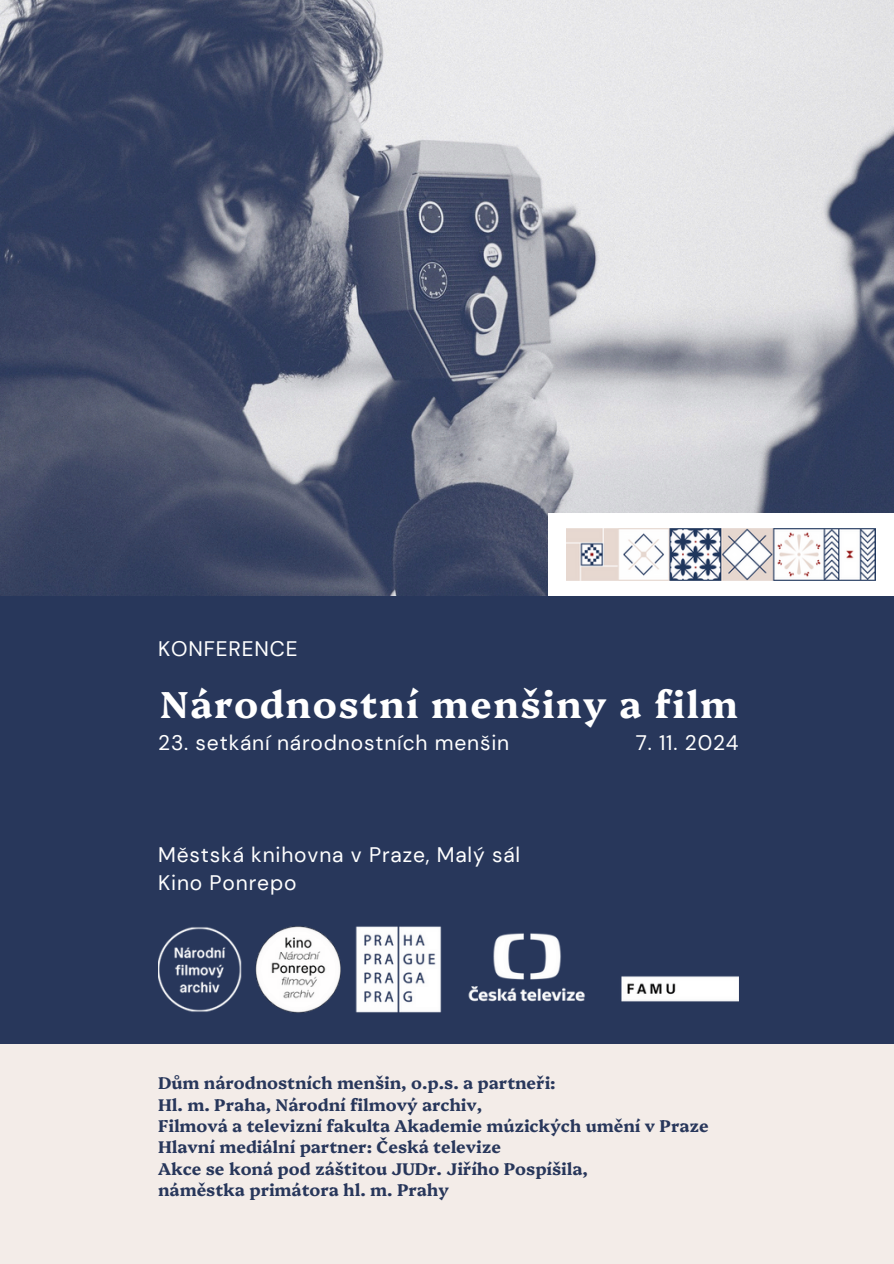
<style>
.page{position:relative;width:894px;height:1264px;background:#fff}
.page>*{position:absolute;margin:0;border:0;box-sizing:border-box;transform-origin:0 0}
.t1{font:700 37.5px "Platypi";letter-spacing:.04em;color:#fff}
.t2{font:21px/28.2px "DM Sans";letter-spacing:.04em;color:#fff}
.t3{font:700 16.95px/21.3px "Platypi";color:#28375b}
</style>
<div class="page">
<div style="left:0;top:0;width:893px;height:1263px;background:#f3ece8"></div>
<div style="left:0;top:0;width:893px;height:1043px;background:#28375b"></div>
<img style="left:0;top:0;width:893px;height:595px">
<div style="left:548px;top:513px;width:345px;height:82px;background:#fff"></div>
<img style="left:566px;top:529px;width:309px;height:51px">
<img style="left:158px;top:926px;width:579px;height:87px">
<p class="t2" style="left:158px;top:635px;width:141px">KONFERENCE</p>
<h3 class="t1" style="left:160px;top:675px;width:579px">Národnostní menšiny a film</h3>
<h3 class="t2" style="left:635px;top:729px;width:104px">7. 11. 2024</h3>
<p class="t2" style="left:158px;top:728px;width:352px">23. setkání národnostních menšin</p>
<p class="t2" style="left:158px;top:840px;width:363px">Městská knihovna v Praze, Malý sál<br>Kino Ponrepo</p>
<h3 class="t3" style="left:158px;top:1071px;width:552px">Dům národnostních menšin, o.p.s. a partneři:<br>Hl. m. Praha, Národní filmový archiv,<br>Filmová a televizní fakulta Akademie múzických umění v Praze Hlavní mediální partner: Česká televize<br>Akce se koná pod záštitou JUDr. Jiřího Pospíšila,<br>náměstka primátora hl. m. Prahy</h3>
</div>
